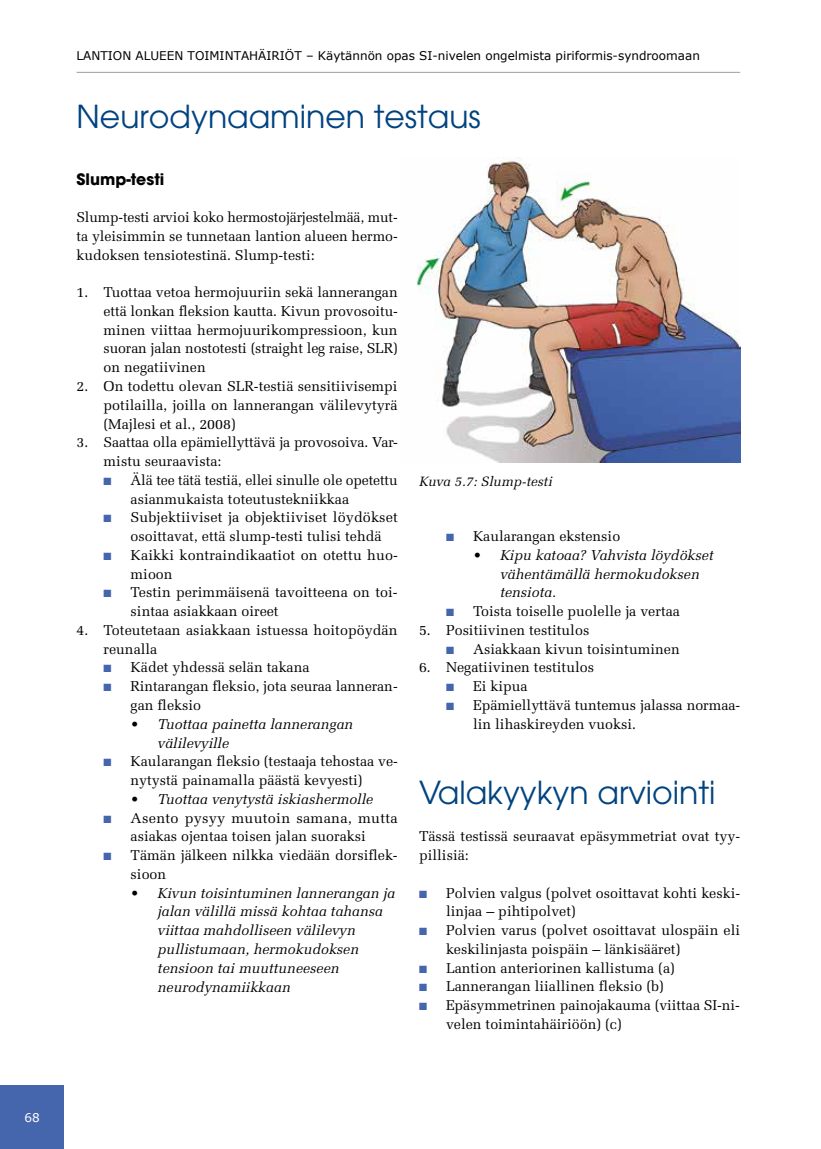
<style>
.page{position:relative;width:821px;height:1149px;background:#fff}
.page>*{position:absolute;margin:0;border:0;box-sizing:border-box;transform-origin:0 0}
.t1{font:31.5px "Avant Garde";color:#004380}
.t2{font:700 15.75px "Avant Garde";color:#000}
.t3{font:14.25px/18.8px "Melior";color:#000}
.t4{font:italic 14.25px/18.8px "Melior";color:#000}
.t5{font:italic 13.5px "Melior";color:#000}
.t6{font:12px "Verdana";color:#000}
.t7{font:12px "Verdana";color:#fff}
.s1{color:#4565ad}
.s2{font-style:normal}
</style>
<div class="page">
<hr style="left:77px;top:72px;width:663px;height:1px;background:#9d9d9c">
<div style="left:0;top:1084px;width:64px;height:64px;background:#4565ad"></div>
<img style="left:416px;top:157px;width:324px;height:305px">
<p class="t7" style="left:24px;top:1109px;width:17px">68</p>
<p class="t6" style="left:77px;top:48px;width:625px">LANTION ALUEEN TOIMINTAHÄIRIÖT – Käytännön opas SI-nivelen ongelmista piriformis-syndroomaan</p>
<h1 class="t1" style="left:77px;top:98px;width:406px">Neurodynaaminen testaus</h1>
<p class="t2" style="left:77px;top:168px;width:89px">Slump-testi</p>
<p class="t3" style="left:77px;top:208px;width:323px;text-align:justify">Slump-testi arvioi koko hermostojärjestelmää, mut&shy;ta yleisimmin se tunnetaan lantion alueen hermo&shy;kudoksen tensiotestinä. Slump-testi:</p>
<p class="t3" style="left:104px;top:283px;width:296px;text-align:justify;text-indent:-27px">1. Tuottaa vetoa hermojuuriin sekä lannerangan että lonkan fleksion kautta. Kivun provosoitu&shy;minen viittaa hermojuurikompressioon, kun suoran jalan nostotesti (straight leg raise, SLR) on negatiivinen</p>
<p class="t3" style="left:104px;top:376px;width:296px;text-align:justify;text-indent:-27px">2. On todettu olevan SLR-testiä sensitiivisempi potilailla, joilla on lannerangan välilevytyrä (Majlesi et al., 2008)</p>
<p class="t3" style="left:104px;top:433px;width:296px;text-indent:-27px">3. Saattaa olla epämiellyttävä ja provosoiva. Var&shy;mistu seuraavista:</p>
<p class="t3" style="left:131px;top:470px;width:268px;text-indent:-27px"><span class="s1">■</span> Älä tee tätä testiä, ellei sinulle ole opetettu asianmukaista toteutustekniikkaa</p>
<p class="t3" style="left:131px;top:508px;width:269px;text-indent:-27px"><span class="s1">■</span> Subjektiiviset ja objektiiviset löydökset osoittavat, että slump-testi tulisi tehdä</p>
<p class="t3" style="left:131px;top:545px;width:269px;text-indent:-27px"><span class="s1">■</span> Kaikki kontraindikaatiot on otettu huo&shy;mioon</p>
<p class="t3" style="left:131px;top:583px;width:269px;text-indent:-27px"><span class="s1">■</span> Testin perimmäisenä tavoitteena on toi&shy;sintaa asiakkaan oireet</p>
<p class="t3" style="left:104px;top:620px;width:295px;text-indent:-27px">4. Toteutetaan asiakkaan istuessa hoitopöydän reunalla</p>
<p class="t3" style="left:104px;top:658px;width:207px"><span class="s1">■</span> Kädet yhdessä selän takana</p>
<p class="t3" style="left:131px;top:676px;width:269px;text-indent:-27px"><span class="s1">■</span> Rintarangan fleksio, jota seuraa lanneran&shy;gan fleksio</p>
<p class="t4" style="left:158px;top:714px;width:197px;text-indent:-27px"><span class="s2">•</span> Tuottaa painetta lannerangan välilevyille</p>
<p class="t3" style="left:104px;top:751px;width:296px;text-align:center"><span class="s1">■</span> Kaularangan fleksio (testaaja tehostaa ve&shy;nytystä painamalla päästä kevyesti)</p>
<p class="t4" style="left:131px;top:789px;width:244px"><span class="s2">•</span> Tuottaa venytystä iskiashermolle</p>
<p class="t3" style="left:104px;top:808px;width:296px;text-align:center"><span class="s1">■</span> Asento pysyy muutoin samana, mutta asiakas ojentaa toisen jalan suoraksi</p>
<p class="t3" style="left:131px;top:845px;width:269px;text-indent:-27px"><span class="s1">■</span> Tämän jälkeen nilkka viedään dorsiflek&shy;sioon</p>
<p class="t4" style="left:158px;top:883px;width:239px;text-indent:-27px"><span class="s2">•</span> Kivun toisintuminen lannerangan ja jalan välillä missä kohtaa tahansa viittaa mahdolliseen välilevyn pullistumaan, hermokudoksen tensioon tai muuttuneeseen neurodynamiikkaan</p>
<p class="t5" style="left:419px;top:473px;width:135px">Kuva 5.7: Slump-testi</p>
<p class="t3" style="left:446px;top:526px;width:176px"><span class="s1">■</span> Kaularangan ekstensio</p>
<p class="t4" style="left:500px;top:545px;width:215px;text-indent:-27px"><span class="s2">•</span> Kipu katoaa? Vahvista löydökset vähentämällä hermokudoksen tensiota.</p>
<p class="t3" style="left:446px;top:601px;width:235px"><span class="s1">■</span> Toista toiselle puolelle ja vertaa</p>
<p class="t3" style="left:419px;top:620px;width:172px">5. Positiivinen testitulos</p>
<p class="t3" style="left:446px;top:639px;width:235px"><span class="s1">■</span> Asiakkaan kivun toisintuminen</p>
<p class="t3" style="left:419px;top:658px;width:177px">6. Negatiivinen testitulos</p>
<p class="t3" style="left:446px;top:676px;width:83px"><span class="s1">■</span> Ei kipua</p>
<p class="t3" style="left:473px;top:695px;width:269px;text-indent:-27px"><span class="s1">■</span> Epämiellyttävä tuntemus jalassa normaa&shy;lin lihaskireyden vuoksi.</p>
<h1 class="t1" style="left:419px;top:773px;width:298px">Valakyykyn arviointi</h1>
<p class="t3" style="left:419px;top:826px;width:323px">Tässä testissä seuraavat epäsymmetriat ovat tyy&shy;pillisiä:</p>
<p class="t3" style="left:446px;top:883px;width:296px;text-indent:-27px"><span class="s1">■</span> Polvien valgus (polvet osoittavat kohti keski&shy;linjaa – pihtipolvet)</p>
<p class="t3" style="left:446px;top:920px;width:296px;text-indent:-27px"><span class="s1">■</span> Polvien varus (polvet osoittavat ulospäin eli keskilinjasta poispäin – länkisääret)</p>
<p class="t3" style="left:419px;top:958px;width:257px"><span class="s1">■</span> Lantion anteriorinen kallistuma (a)</p>
<p class="t3" style="left:419px;top:976px;width:246px"><span class="s1">■</span> Lannerangan liiallinen fleksio (b)</p>
<p class="t3" style="left:446px;top:995px;width:295px;text-indent:-27px"><span class="s1">■</span> Epäsymmetrinen painojakauma (viittaa SI-ni&shy;velen toimintahäiriöön) (c)</p>
</div>
